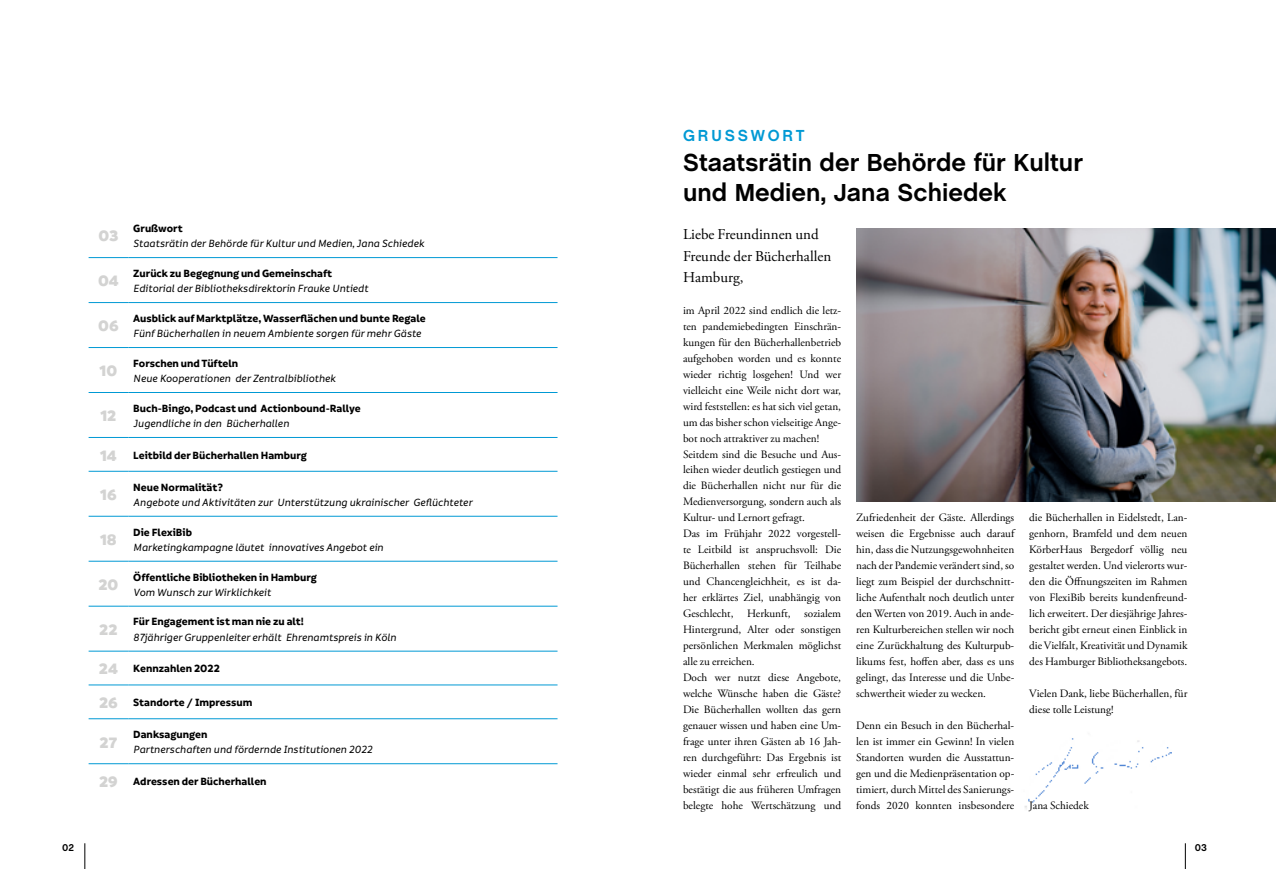
<style>
.page{position:relative;width:1276px;height:869px;background:#fff}
.page>*{position:absolute;margin:0;border:0;box-sizing:border-box;transform-origin:0 0}
.t1{font:700 25px/30px "Chalet";color:#000}
.t2{font:900 16.25px "Informative";color:#d3d3d2}
.t3{font:700 16.25px "Chalet";letter-spacing:.17em;color:#0099d4}
.t4{font:15px/21.2px "Adobe Garamond Pro";color:#000}
.t5{font:11.25px/16px "Adobe Garamond Pro";color:#000;text-align:justify}
.t6{font:italic 500 11.25px "Informative";color:#000}
.t7{font:700 11.25px "Informative";color:#000}
.t8{font:700 10px "Chalet";color:#000}
.s1{font-weight:900;font-size:16.25px;color:#d3d3d2}
</style>
<div class="page">
<img style="left:1028px;top:738px;width:143px;height:65px">
<img style="left:856px;top:229px;width:420px;height:271px">
<hr style="left:89px;top:257px;width:39px;height:1px;background:#0099d4">
<hr style="left:89px;top:302px;width:39px;height:1px;background:#0099d4">
<hr style="left:89px;top:347px;width:39px;height:1px;background:#0099d4">
<hr style="left:89px;top:392px;width:39px;height:1px;background:#0099d4">
<hr style="left:89px;top:437px;width:39px;height:1px;background:#0099d4">
<hr style="left:89px;top:471px;width:39px;height:1px;background:#0099d4">
<hr style="left:89px;top:516px;width:39px;height:1px;background:#0099d4">
<hr style="left:89px;top:560px;width:39px;height:1px;background:#0099d4">
<hr style="left:89px;top:605px;width:39px;height:1px;background:#0099d4">
<hr style="left:89px;top:650px;width:39px;height:1px;background:#0099d4">
<hr style="left:89px;top:684px;width:39px;height:1px;background:#0099d4">
<hr style="left:128px;top:257px;width:429px;height:1px;background:#0099d4">
<hr style="left:128px;top:302px;width:429px;height:1px;background:#0099d4">
<hr style="left:128px;top:347px;width:429px;height:1px;background:#0099d4">
<hr style="left:128px;top:392px;width:429px;height:1px;background:#0099d4">
<hr style="left:128px;top:437px;width:429px;height:1px;background:#0099d4">
<hr style="left:128px;top:471px;width:429px;height:1px;background:#0099d4">
<hr style="left:128px;top:516px;width:429px;height:1px;background:#0099d4">
<hr style="left:128px;top:560px;width:429px;height:1px;background:#0099d4">
<hr style="left:128px;top:605px;width:429px;height:1px;background:#0099d4">
<hr style="left:128px;top:650px;width:429px;height:1px;background:#0099d4">
<hr style="left:128px;top:684px;width:429px;height:1px;background:#0099d4">
<hr style="left:89px;top:718px;width:39px;height:1px;background:#0099d4">
<hr style="left:128px;top:718px;width:429px;height:1px;background:#0099d4">
<hr style="left:89px;top:763px;width:39px;height:1px;background:#0099d4">
<hr style="left:128px;top:763px;width:429px;height:1px;background:#0099d4">
<svg style="left:1185px;top:843px;width:1px;height:25px"></svg>
<svg style="left:84px;top:843px;width:1px;height:25px"></svg>
<h2 class="t2" style="left:98px;top:226px;width:22px">03</h2>
<h2 class="t2" style="left:98px;top:271px;width:22px">04</h2>
<h2 class="t2" style="left:98px;top:316px;width:22px">06</h2>
<h2 class="t2" style="left:100px;top:361px;width:19px">10</h2>
<p class="t7" style="left:133px;top:222px;width:51px">Grußwort</p>
<p class="t6" style="left:133px;top:237px;width:292px">Staatsrätin der Behörde für Kultur und Medien, Jana Schiedek</p>
<p class="t7" style="left:133px;top:267px;width:200px">Zurück zu Begegnung und Gemeinschaft</p>
<p class="t6" style="left:133px;top:282px;width:237px">Editorial der Bibliotheksdirektorin Frauke Untiedt</p>
<p class="t7" style="left:133px;top:311px;width:294px">Ausblick auf Marktplätze, Wasserflächen und bunte Regale</p>
<p class="t6" style="left:133px;top:327px;width:289px">Fünf Bücherhallen in neuem Ambiente sorgen für mehr Gäste</p>
<p class="t7" style="left:133px;top:356px;width:106px">Forschen und Tüfteln</p>
<p class="t6" style="left:133px;top:372px;width:204px">Neue Kooperationen der Zentralbibliothek</p>
<p class="t7" style="left:133px;top:401px;width:229px">Buch-Bingo, Podcast und Actionbound-Rallye</p>
<p class="t6" style="left:133px;top:417px;width:157px">Jugendliche in den Bücherhallen</p>
<p class="t7" style="left:100px;top:448px;width:208px"><span class="s1">14</span> Leitbild der Bücherhallen Hamburg</p>
<h2 class="t2" style="left:100px;top:485px;width:18px">16</h2>
<h2 class="t2" style="left:100px;top:406px;width:18px">12</h2>
<p class="t7" style="left:133px;top:480px;width:91px">Neue Normalität?</p>
<p class="t6" style="left:133px;top:496px;width:341px">Angebote und Aktivitäten zur Unterstützung ukrainischer Geflüchteter</p>
<h2 class="t2" style="left:100px;top:529px;width:18px">18</h2>
<h2 class="t2" style="left:98px;top:574px;width:21px">20</h2>
<p class="t7" style="left:133px;top:525px;width:60px">Die FlexiBib</p>
<p class="t6" style="left:133px;top:540px;width:252px">Marketingkampagne läutet innovatives Angebot ein</p>
<p class="t7" style="left:133px;top:570px;width:185px">Öffentliche Bibliotheken in Hamburg</p>
<p class="t6" style="left:133px;top:585px;width:139px">Vom Wunsch zur Wirklichkeit</p>
<p class="t7" style="left:133px;top:615px;width:172px">Für Engagement ist man nie zu alt!</p>
<p class="t6" style="left:133px;top:630px;width:264px">87jähriger Gruppenleiter erhält Ehrenamtspreis in Köln</p>
<p class="t7" style="left:99px;top:662px;width:122px"><span class="s1">24</span> Kennzahlen 2022</p>
<p class="t7" style="left:99px;top:695px;width:155px"><span class="s1">26</span> Standorte / Impressum</p>
<h2 class="t2" style="left:100px;top:732px;width:19px">27</h2>
<h2 class="t2" style="left:99px;top:619px;width:20px">22</h2>
<p class="t7" style="left:133px;top:727px;width:76px">Danksagungen</p>
<p class="t6" style="left:133px;top:743px;width:241px">Partnerschaften und fördernde Institutionen 2022</p>
<p class="t7" style="left:99px;top:774px;width:169px"><span class="s1">29</span> Adressen der Bücherhallen</p>
<h2 class="t3" style="left:683px;top:126px;width:123px">GRUSSWORT</h2>
<h1 class="t1" style="left:683px;top:149px;width:401px">Staatsrätin der Behörde für Kultur und Medien, Jana Schiedek</h1>
<h3 class="t4" style="left:683px;top:224px;width:150px">Liebe Freundinnen und<br>Freunde der Bücherhallen<br>Hamburg,</h3>
<p class="t5" style="left:683px;top:302px;width:160px;text-align:left">im April 2022 sind endlich die letz&shy;ten pandemiebedingten Einschrän&shy;kungen für den Bücherhallenbetrieb aufgehoben worden und es konnte wieder richtig losgehen! Und wer vielleicht eine Weile nicht dort war, wird feststellen: es hat sich viel getan, um das bisher schon vielseitige Ange&shy;bot noch attraktiver zu machen!<br>Seitdem sind die Besuche und Aus&shy;leihen wieder deutlich gestiegen und die Bücherhallen nicht nur für die Medienversorgung, sondern auch als Kultur- und Lernort gefragt.<br>Das im Frühjahr 2022 vorgestell&shy;te Leitbild ist anspruchsvoll: Die Bücherhallen stehen für Teilhabe und Chancengleichheit, es ist da&shy;her erklärtes Ziel, unabhängig von Geschlecht, Herkunft, sozialem Hintergrund, Alter oder sonstigen persönlichen Merkmalen möglichst alle zu erreichen.<br>Doch wer nutzt diese Angebote, welche Wünsche haben die Gäste?<br>Die Bücherhallen wollten das gern genauer wissen und haben eine Um&shy;frage unter ihren Gästen ab 16 Jah&shy;ren durchgeführt: Das Ergebnis ist wieder einmal sehr erfreulich und bestätigt die aus früheren Umfragen belegte hohe Wertschätzung und</p>
<p class="t5" style="left:1029px;top:510px;width:160px">die Bücherhallen in Eidelstedt, Lan&shy;genhorn, Bramfeld und dem neuen KörberHaus Bergedorf völlig neu gestaltet werden. Und vielerorts wur&shy;den die Öffnungszeiten im Rahmen von FlexiBib bereits kundenfreund&shy;lich erweitert. Der diesjährige Jahres&shy;bericht gibt erneut einen Einblick in die Vielfalt, Kreativität und Dynamik des Hamburger Bibliotheksangebots.</p>
<p class="t5" style="left:1029px;top:685px;width:160px">Vielen Dank, liebe Bücherhallen, für diese tolle Leistung!</p>
<p class="t5" style="left:856px;top:510px;width:160px">Zufriedenheit der Gäste. Allerdings weisen die Ergebnisse auch darauf hin, dass die Nutzungsgewohnheiten nach der Pandemie verändert sind, so liegt zum Beispiel der durchschnitt&shy;liche Aufenthalt noch deutlich unter den Werten von 2019. Auch in ande&shy;ren Kulturbereichen stellen wir noch eine Zurückhaltung des Kulturpub&shy;likums fest, hoffen aber, dass es uns gelingt, das Interesse und die Unbe&shy;schwertheit wieder zu wecken.</p>
<p class="t5" style="left:856px;top:717px;width:160px">Denn ein Besuch in den Bücherhal&shy;len ist immer ein Gewinn! In vielen Standorten wurden die Ausstattun&shy;gen und die Medienpräsentation op&shy;timiert, durch Mittel des Sanierungs&shy;fonds 2020 konnten insbesondere</p>
<p class="t5" style="left:1029px;top:797px;width:61px">Jana Schiedek</p>
<p class="t8" style="left:62px;top:841px;width:13px">02</p>
<p class="t8" style="left:1194px;top:841px;width:14px">03</p>
</div>
